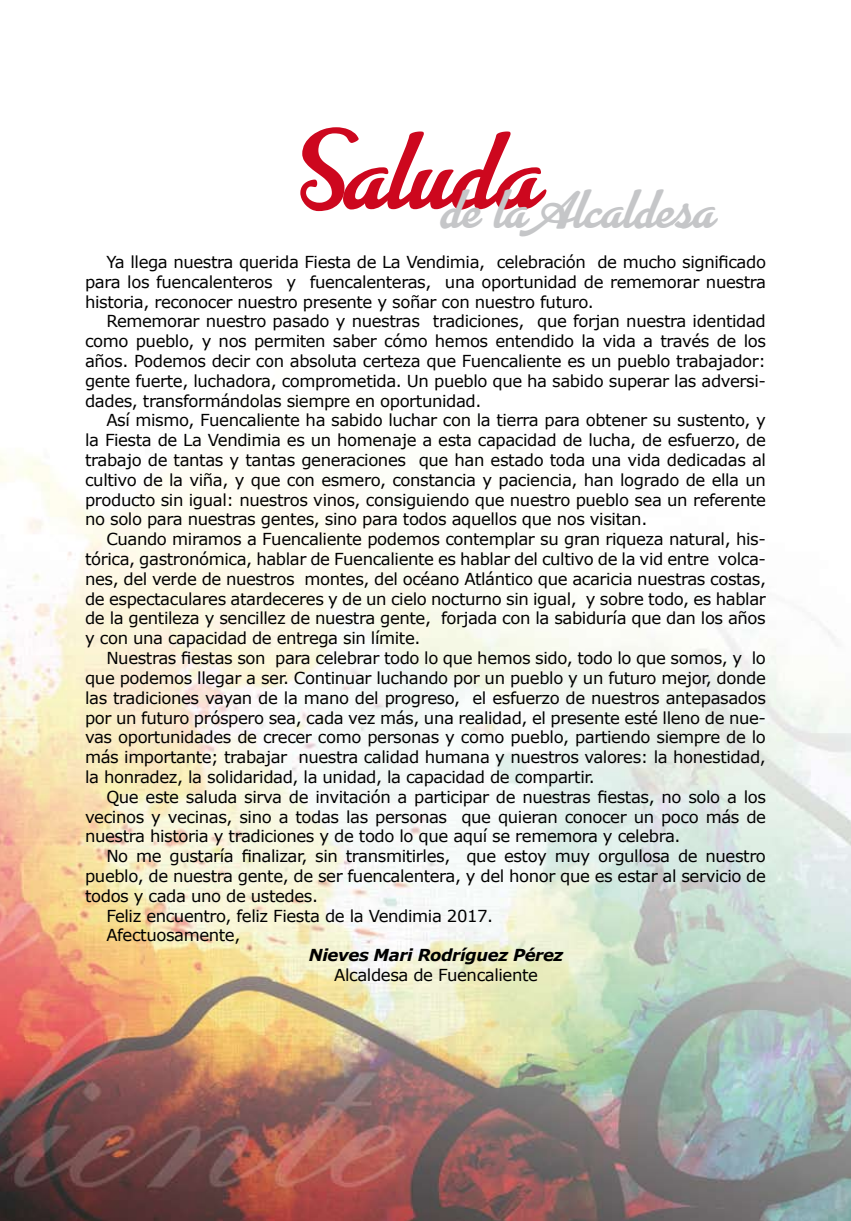
<style>
.page{position:relative;width:851px;height:1221px;background:#fff}
.page>*{position:absolute;margin:0;border:0;box-sizing:border-box;transform-origin:0 0}
.t1{font:700 90px "Advertising Script";color:#cd071e}
.t2{font:700 45px "Advertising Script";color:#c5c6c8}
.t3{font:16.5px/19.8px "Verdana";letter-spacing:-.025em;color:#000;text-align:justify}
.t4{font:italic 700 16.5px "Verdana";letter-spacing:-.025em;color:#000}
</style>
<div class="page">
<img style="left:0;top:454px;width:850px;height:766px">
<h1 class="t1" style="left:309px;top:125px;width:235px">Saluda</h1>
<h2 class="t2" style="left:441px;top:186px;width:276px">de la Alcaldesa</h2>
<p class="t3" style="left:85px;top:252px;width:682px;text-indent:21px">Ya llega nuestra querida Fiesta de La Vendimia, celebración de mucho significado para los fuencalenteros y fuencalenteras, una oportunidad de rememorar nuestra historia, reconocer nuestro presente y soñar con nuestro futuro.</p>
<p class="t3" style="left:85px;top:311px;width:682px;text-indent:21px">Rememorar nuestro pasado y nuestras tradiciones, que forjan nuestra identidad como pueblo, y nos permiten saber cómo hemos entendido la vida a través de los años. Podemos decir con absoluta certeza que Fuencaliente es un pueblo trabajador: gente fuerte, luchadora, comprometida. Un pueblo que ha sabido superar las adversi&shy;dades, transformándolas siempre en oportunidad.</p>
<p class="t3" style="left:85px;top:410px;width:682px;text-indent:21px">Así mismo, Fuencaliente ha sabido luchar con la tierra para obtener su sustento, y la Fiesta de La Vendimia es un homenaje a esta capacidad de lucha, de esfuerzo, de trabajo de tantas y tantas generaciones que han estado toda una vida dedicadas al cultivo de la viña, y que con esmero, constancia y paciencia, han logrado de ella un producto sin igual: nuestros vinos, consiguiendo que nuestro pueblo sea un referente no solo para nuestras gentes, sino para todos aquellos que nos visitan.</p>
<p class="t3" style="left:85px;top:529px;width:682px;text-indent:21px">Cuando miramos a Fuencaliente podemos contemplar su gran riqueza natural, his&shy;tórica, gastronómica, hablar de Fuencaliente es hablar del cultivo de la vid entre volca&shy;nes, del verde de nuestros montes, del océano Atlántico que acaricia nuestras costas, de espectaculares atardeceres y de un cielo nocturno sin igual, y sobre todo, es hablar de la gentileza y sencillez de nuestra gente, forjada con la sabiduría que dan los años y con una capacidad de entrega sin límite.</p>
<p class="t3" style="left:85px;top:648px;width:682px;text-indent:21px">Nuestras fiestas son para celebrar todo lo que hemos sido, todo lo que somos, y lo que podemos llegar a ser. Continuar luchando por un pueblo y un futuro mejor, donde las tradiciones vayan de la mano del progreso, el esfuerzo de nuestros antepasados por un futuro próspero sea, cada vez más, una realidad, el presente esté lleno de nue&shy;vas oportunidades de crecer como personas y como pueblo, partiendo siempre de lo más importante; trabajar nuestra calidad humana y nuestros valores: la honestidad, la honradez, la solidaridad, la unidad, la capacidad de compartir.</p>
<p class="t3" style="left:85px;top:786px;width:682px;text-indent:21px">Que este saluda sirva de invitación a participar de nuestras fiestas, no solo a los vecinos y vecinas, sino a todas las personas que quieran conocer un poco más de nuestra historia y tradiciones y de todo lo que aquí se rememora y celebra.</p>
<p class="t3" style="left:106px;top:846px;width:661px">No me gustaría finalizar, sin transmitirles, que estoy muy orgullosa de nuestro</p>
<p class="t3" style="left:85px;top:865px;width:682px">pueblo, de nuestra gente, de ser fuencalentera, y del honor que es estar al servicio de</p>
<p class="t3" style="left:85px;top:885px;width:234px">todos y cada uno de ustedes.</p>
<p class="t3" style="left:106px;top:905px;width:388px">Feliz encuentro, feliz Fiesta de la Vendimia 2017.</p>
<p class="t3" style="left:106px;top:925px;width:135px">Afectuosamente,</p>
<p class="t4" style="left:309px;top:943px;width:256px">Nieves Mari Rodríguez Pérez</p>
<p class="t3" style="left:334px;top:964px;width:205px">Alcaldesa de Fuencaliente</p>
</div>
